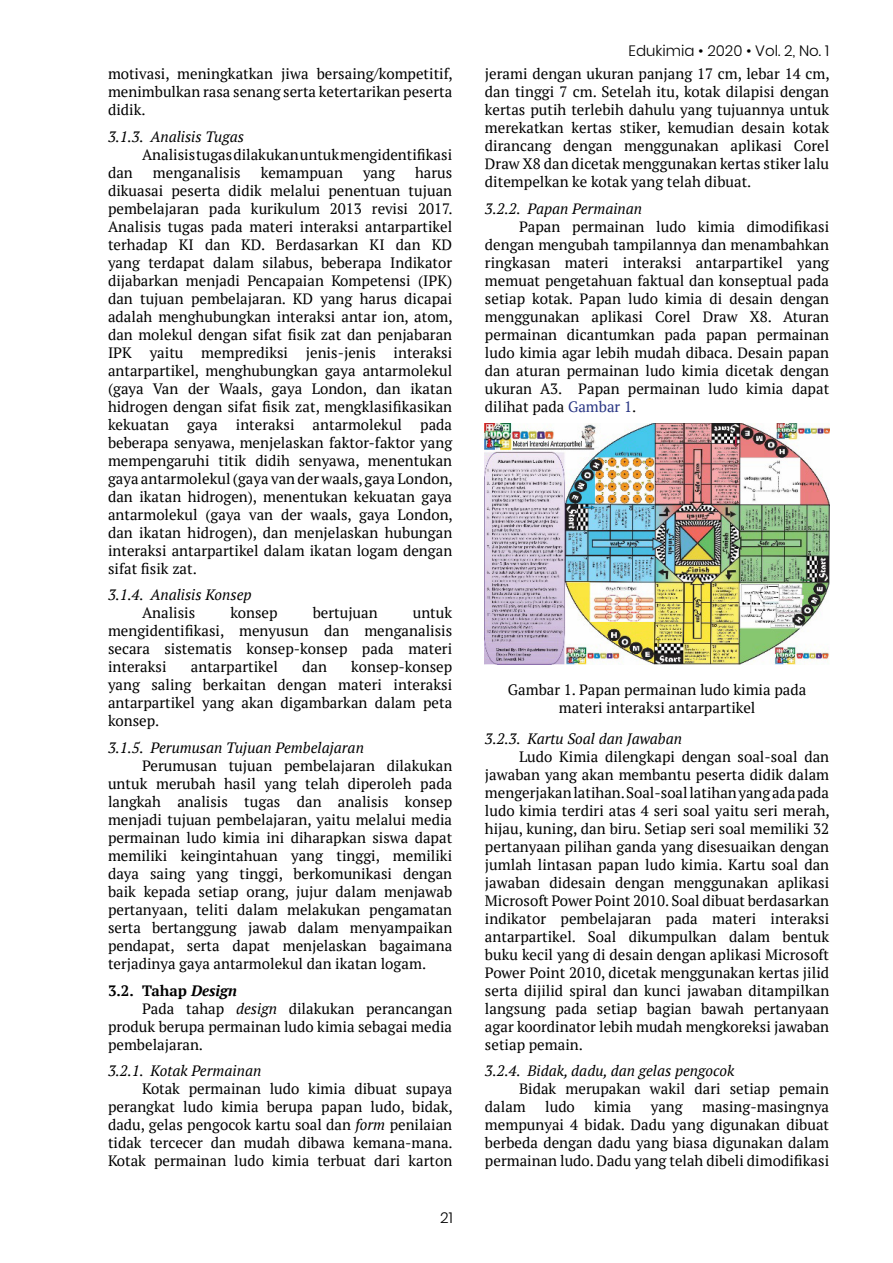
<style>
.page{position:relative;width:893px;height:1263px;background:#fff}
.page>*{position:absolute;margin:0;border:0;box-sizing:border-box;transform-origin:0 0}
.Paragraf_Umum{font:15px/18px "PT Serif";color:#000;text-align:justify}
.t1{font:italic 15px "PT Serif";color:#000}
.t2{font:300 15px "Poppins";color:#000}
.t3{font:700 15px "PT Serif";color:#000}
.s1{font-style:italic}
.s2{color:#283583}
</style>
<div class="page">
<img style="left:485px;top:423px;width:344px;height:241px">
<p class="Paragraf_Umum" style="left:108px;top:65px;width:346px">motivasi, meningkatkan jiwa bersaing/kompetitif, menimbulkan rasa senang serta ketertarikan peserta didik.</p>
<p class="t1" style="left:108px;top:127px;width:137px">3.1.3. Analisis Tugas</p>
<p class="Paragraf_Umum" style="left:142px;top:145px;width:312px">Analisis tugas dilakukan untuk mengidentifikasi</p>
<p class="Paragraf_Umum" style="left:108px;top:163px;width:26px">dan</p>
<p class="Paragraf_Umum" style="left:153px;top:163px;width:89px">menganalisis</p>
<p class="Paragraf_Umum" style="left:261px;top:163px;width:84px">kemampuan</p>
<p class="Paragraf_Umum" style="left:363px;top:163px;width:33px">yang</p>
<p class="Paragraf_Umum" style="left:108px;top:163px;width:346px;text-indent:307px">harus dikuasai peserta didik melalui penentuan tujuan pembelajaran pada kurikulum 2013 revisi 2017.<br>Analisis tugas pada materi interaksi antarpartikel terhadap KI dan KD. Berdasarkan KI dan KD yang terdapat dalam silabus, beberapa Indikator dijabarkan menjadi Pencapaian Kompetensi (IPK) dan tujuan pembelajaran. KD yang harus dicapai adalah menghubungkan interaksi antar ion, atom, dan molekul dengan sifat fisik zat dan penjabaran IPK yaitu memprediksi jenis-jenis interaksi antarpartikel, menghubungkan gaya antarmolekul (gaya Van der Waals, gaya London, dan ikatan hidrogen dengan sifat fisik zat, mengklasifikasikan kekuatan gaya interaksi antarmolekul pada beberapa senyawa, menjelaskan faktor-faktor yang mempengaruhi titik didih senyawa, menentukan gaya antarmolekul (gaya van der waals, gaya London, dan ikatan hidrogen), menentukan kekuatan gaya antarmolekul (gaya van der waals, gaya London, dan ikatan hidrogen), dan menjelaskan hubungan interaksi antarpartikel dalam ikatan logam dengan sifat fisik zat.</p>
<p class="t1" style="left:108px;top:585px;width:145px">3.1.4. Analisis Konsep</p>
<p class="Paragraf_Umum" style="left:142px;top:604px;width:55px">Analisis</p>
<p class="Paragraf_Umum" style="left:230px;top:604px;width:49px">konsep</p>
<p class="Paragraf_Umum" style="left:313px;top:604px;width:67px">bertujuan</p>
<p class="Paragraf_Umum" style="left:108px;top:604px;width:346px;text-indent:305px">untuk mengidentifikasi, menyusun dan menganalisis secara sistematis konsep-konsep pada materi interaksi</p>
<p class="Paragraf_Umum" style="left:108px;top:658px;width:346px;text-indent:243px">konsep-konsep yang saling berkaitan dengan materi interaksi antarpartikel yang akan digambarkan dalam peta konsep.</p>
<p class="t1" style="left:108px;top:738px;width:257px">3.1.5. Perumusan Tujuan Pembelajaran</p>
<p class="Paragraf_Umum" style="left:108px;top:756px;width:346px;text-indent:34px">Perumusan tujuan pembelajaran dilakukan untuk merubah hasil yang telah diperoleh pada langkah analisis tugas dan analisis konsep menjadi tujuan pembelajaran, yaitu melalui media permainan ludo kimia ini diharapkan siswa dapat memiliki keingintahuan yang tinggi, memiliki daya saing yang tinggi, berkomunikasi dengan baik kepada setiap orang, jujur dalam menjawab pertanyaan, teliti dalam melakukan pengamatan serta bertanggung jawab dalam menyampaikan pendapat, serta dapat menjelaskan bagaimana terjadinya gaya antarmolekul dan ikatan logam.</p>
<p class="t3" style="left:108px;top:980px;width:130px">3.2. Tahap <span class="s1">Design</span></p>
<p class="Paragraf_Umum" style="left:108px;top:999px;width:346px;text-indent:34px">Pada tahap <span class="s1">design</span> dilakukan perancangan produk berupa permainan ludo kimia sebagai media pembelajaran.</p>
<p class="t1" style="left:108px;top:1061px;width:155px">3.2.1. Kotak Permainan</p>
<p class="Paragraf_Umum" style="left:108px;top:1079px;width:346px;text-indent:34px">Kotak permainan ludo kimia dibuat supaya perangkat ludo kimia berupa papan ludo, bidak, dadu, gelas pengocok kartu soal dan <span class="s1">form</span> penilaian tidak tercecer dan mudah dibawa kemana-mana.<br>Kotak permainan ludo kimia terbuat dari karton</p>
<p class="Paragraf_Umum" style="left:191px;top:658px;width:88px">antarpartikel</p>
<p class="Paragraf_Umum" style="left:302px;top:658px;width:26px">dan</p>
<p class="t2" style="left:440px;top:1209px;width:14px">21</p>
<p class="t2" style="left:629px;top:42px;width:202px">Edukimia • 2020 • Vol. 2, No. 1</p>
<p class="Paragraf_Umum" style="left:485px;top:65px;width:346px">jerami dengan ukuran panjang 17 cm, lebar 14 cm, dan tinggi 7 cm. Setelah itu, kotak dilapisi dengan kertas putih terlebih dahulu yang tujuannya untuk merekatkan kertas stiker, kemudian desain kotak dirancang dengan menggunakan aplikasi Corel Draw X8 dan dicetak menggunakan kertas stiker lalu ditempelkan ke kotak yang telah dibuat.</p>
<p class="t1" style="left:485px;top:199px;width:159px">3.2.2. Papan Permainan</p>
<p class="Paragraf_Umum" style="left:485px;top:217px;width:346px;text-indent:34px">Papan permainan ludo kimia dimodifikasi dengan mengubah tampilannya dan menambahkan ringkasan materi interaksi antarpartikel yang memuat pengetahuan faktual dan konseptual pada setiap kotak. Papan ludo kimia di desain dengan menggunakan aplikasi Corel Draw X8. Aturan permainan dicantumkan pada papan permainan ludo kimia agar lebih mudah dibaca. Desain papan dan aturan permainan ludo kimia dicetak dengan ukuran A3. Papan permainan ludo kimia dapat dilihat pada <span class="s2">Gambar 1</span>.</p>
<p class="Paragraf_Umum" style="left:508px;top:681px;width:300px;text-align:center">Gambar 1. Papan permainan ludo kimia pada materi interaksi antarpartikel</p>
<p class="t1" style="left:485px;top:729px;width:199px">3.2.3. Kartu Soal dan Jawaban</p>
<p class="Paragraf_Umum" style="left:485px;top:747px;width:346px;text-indent:34px">Ludo Kimia dilengkapi dengan soal-soal dan jawaban yang akan membantu peserta didik dalam mengerjakan latihan. Soal-soal latihan yang ada pada ludo kimia terdiri atas 4 seri soal yaitu seri merah, hijau, kuning, dan biru. Setiap seri soal memiliki 32 pertanyaan pilihan ganda yang disesuaikan dengan jumlah lintasan papan ludo kimia. Kartu soal dan jawaban didesain dengan menggunakan aplikasi Microsoft Power Point 2010. Soal dibuat berdasarkan indikator pembelajaran pada materi interaksi antarpartikel. Soal dikumpulkan dalam bentuk buku kecil yang di desain dengan aplikasi Microsoft Power Point 2010, dicetak menggunakan kertas jilid serta dijilid spiral dan kunci jawaban ditampilkan langsung pada setiap bagian bawah pertanyaan agar koordinator lebih mudah mengkoreksi jawaban setiap pemain.</p>
<p class="t1" style="left:485px;top:1061px;width:251px">3.2.4. Bidak, dadu, dan gelas pengocok</p>
<p class="Paragraf_Umum" style="left:485px;top:1080px;width:346px;text-indent:34px">Bidak merupakan wakil dari setiap pemain dalam</p>
<p class="Paragraf_Umum" style="left:545px;top:1098px;width:31px">ludo</p>
<p class="Paragraf_Umum" style="left:594px;top:1098px;width:39px">kimia</p>
<p class="Paragraf_Umum" style="left:651px;top:1098px;width:33px">yang</p>
<p class="Paragraf_Umum" style="left:485px;top:1098px;width:346px;text-indent:217px">masing-masingnya mempunyai 4 bidak. Dadu yang digunakan dibuat berbeda dengan dadu yang biasa digunakan dalam permainan ludo. Dadu yang telah dibeli dimodifikasi</p>
</div>
